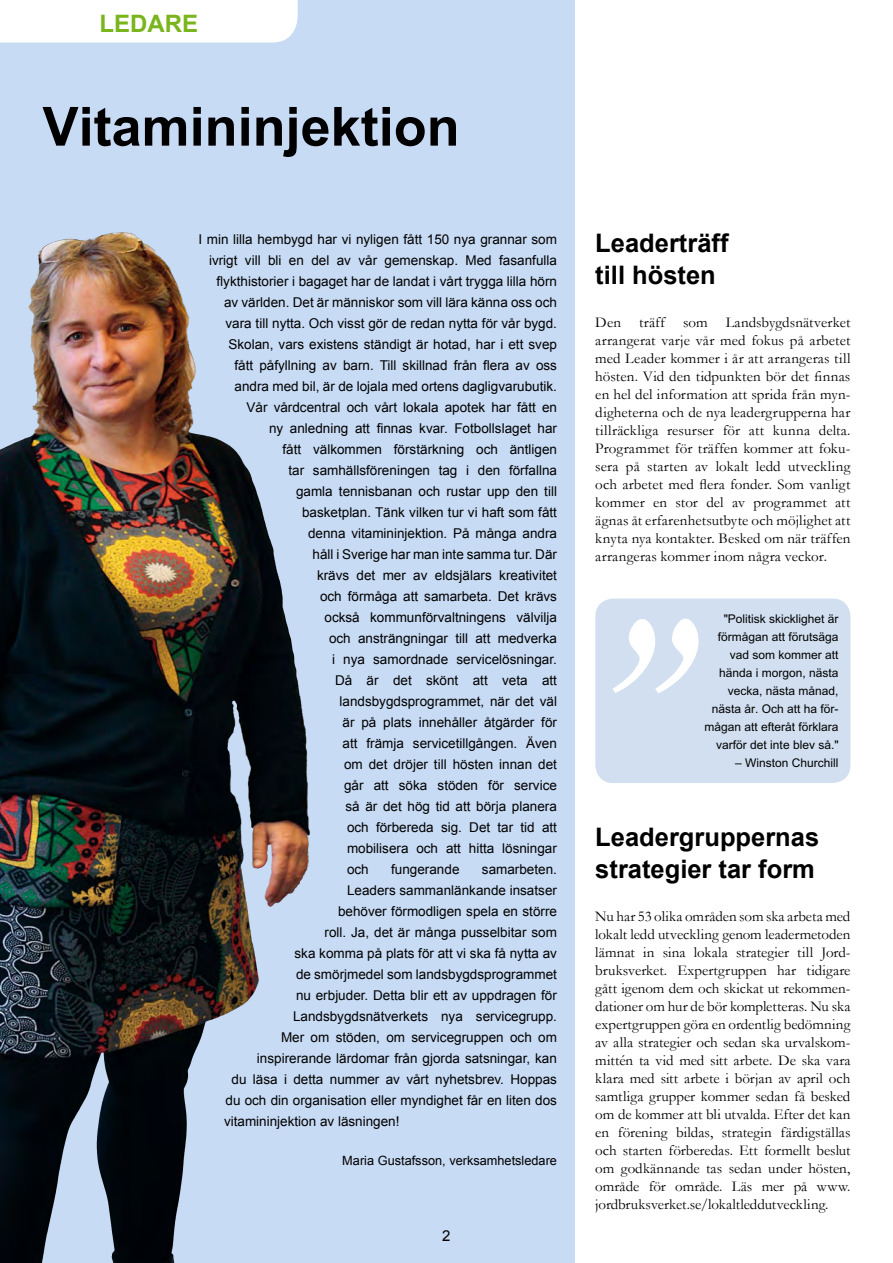
<style>
.page{position:relative;width:893px;height:1263px;background:#fff}
.page>*{position:absolute;margin:0;border:0;box-sizing:border-box;transform-origin:0 0}
.t1{font:700 54px "Arial";color:#000}
.t2{font:700 25.5px/31.5px "Arial";color:#000}
.t3{font:700 24px "Arial";color:#7ab51d}
.t4{font:15px/18px "Garamond";letter-spacing:.005em;color:#000;text-align:justify}
.t5{font:15px "Arial";color:#000}
.t6{font:13.5px "Arial";color:#000}
.t7{font:12.75px "Arial";color:#000}
.t8{font:12px/18px "Arial";color:#000;text-align:right}
</style>
<div class="page">
<div style="left:0;top:0;width:574px;height:1263px;background:#c8dbf4"></div>
<div style="left:0;top:0;width:298px;height:43px;background:#fff"></div>
<img style="left:0;top:232px;width:310px;height:1031px">
<div style="left:595px;top:599px;width:255px;height:184px;background:#d1dff0;border-radius:18px"></div>
<svg style="left:613px;top:619px;width:85px;height:74px"></svg>
<h3 class="t3" style="left:99px;top:7px;width:100px">LEDARE</h3>
<h1 class="t1" style="left:43px;top:96px;width:419px">Vitamininjektion</h1>
<p class="t6" style="left:199px;top:230px;width:360px">I min lilla hembygd har vi nyligen fått 150 nya grannar som</p>
<p class="t6" style="left:209px;top:251px;width:349px">ivrigt vill bli en del av vår gemenskap. Med fasanfulla</p>
<p class="t6" style="left:217px;top:272px;width:342px">flykthistorier i bagaget har de landat i vårt trygga lilla hörn</p>
<p class="t6" style="left:224px;top:293px;width:334px">av världen. Det är människor som vill lära känna oss och</p>
<p class="t6" style="left:226px;top:314px;width:333px">vara till nytta. Och visst gör de redan nytta för vår bygd.</p>
<p class="t6" style="left:229px;top:335px;width:330px">Skolan, vars existens ständigt är hotad, har i ett svep</p>
<p class="t6" style="left:235px;top:356px;width:324px">fått påfyllning av barn. Till skillnad från flera av oss</p>
<p class="t6" style="left:235px;top:377px;width:324px">andra med bil, är de lojala med ortens dagligvarubutik.</p>
<p class="t6" style="left:247px;top:398px;width:312px">Vår vårdcentral och vårt lokala apotek har fått en</p>
<p class="t6" style="left:269px;top:419px;width:289px">ny anledning att finnas kvar. Fotbollslaget har</p>
<p class="t6" style="left:283px;top:440px;width:276px">fått välkommen förstärkning och äntligen</p>
<p class="t6" style="left:289px;top:461px;width:270px">tar samhällsföreningen tag i den förfallna</p>
<p class="t6" style="left:296px;top:482px;width:262px">gamla tennisbanan och rustar upp den till</p>
<p class="t6" style="left:302px;top:503px;width:256px">basketplan. Tänk vilken tur vi haft som fått</p>
<p class="t6" style="left:308px;top:524px;width:250px">denna vitamininjektion. På många andra</p>
<p class="t6" style="left:313px;top:545px;width:246px">håll i Sverige har man inte samma tur. Där</p>
<p class="t6" style="left:317px;top:566px;width:241px">krävs det mer av eldsjälars kreativitet</p>
<p class="t6" style="left:320px;top:587px;width:238px">och förmåga att samarbeta. Det krävs</p>
<p class="t6" style="left:325px;top:608px;width:234px">också kommunförvaltningens välvilja</p>
<p class="t6" style="left:329px;top:629px;width:229px">och ansträngningar till att medverka</p>
<p class="t6" style="left:332px;top:650px;width:226px">i nya samordnade servicelösningar.</p>
<p class="t6" style="left:335px;top:671px;width:223px">Då är det skönt att veta att</p>
<p class="t6" style="left:339px;top:692px;width:219px">landsbygdsprogrammet, när det väl</p>
<p class="t6" style="left:342px;top:713px;width:216px">är på plats innehåller åtgärder för</p>
<p class="t6" style="left:342px;top:734px;width:216px">att främja servicetillgången. Även</p>
<p class="t6" style="left:344px;top:755px;width:214px">om det dröjer till hösten innan det</p>
<p class="t6" style="left:344px;top:776px;width:214px">går att söka stöden för service</p>
<p class="t6" style="left:345px;top:797px;width:213px">så är det hög tid att börja planera</p>
<p class="t6" style="left:347px;top:818px;width:211px">och förbereda sig. Det tar tid att</p>
<p class="t6" style="left:347px;top:839px;width:211px">mobilisera och att hitta lösningar</p>
<p class="t6" style="left:347px;top:860px;width:23px">och</p>
<p class="t6" style="left:391px;top:860px;width:70px">fungerande</p>
<p class="t6" style="left:482px;top:860px;width:77px">samarbeten.</p>
<p class="t6" style="left:347px;top:881px;width:211px">Leaders sammanlänkande insatser</p>
<p class="t6" style="left:338px;top:902px;width:220px">behöver förmodligen spela en större</p>
<p class="t6" style="left:324px;top:923px;width:234px">roll. Ja, det är många pusselbitar som</p>
<p class="t6" style="left:294px;top:944px;width:264px">ska komma på plats för att vi ska få nytta av</p>
<p class="t6" style="left:296px;top:965px;width:262px">de smörjmedel som landsbygdsprogrammet</p>
<p class="t6" style="left:296px;top:986px;width:262px">nu erbjuder. Detta blir ett av uppdragen för</p>
<p class="t6" style="left:293px;top:1007px;width:265px">Landsbygdsnätverkets nya servicegrupp.</p>
<p class="t6" style="left:281px;top:1028px;width:277px">Mer om stöden, om servicegruppen och om</p>
<p class="t6" style="left:257px;top:1049px;width:301px">inspirerande lärdomar från gjorda satsningar, kan</p>
<p class="t6" style="left:231px;top:1070px;width:327px">du läsa i detta nummer av vårt nyhetsbrev. Hoppas</p>
<p class="t6" style="left:225px;top:1091px;width:333px">du och din organisation eller myndighet får en liten dos</p>
<p class="t6" style="left:224px;top:1112px;width:177px">vitamininjektion av läsningen!</p>
<p class="t7" style="left:342px;top:1152px;width:216px">Maria Gustafsson, verksamhetsledare</p>
<p class="t5" style="left:442px;top:1226px;width:10px">2</p>
<h2 class="t2" style="left:595px;top:228px;width:135px">Leaderträff till hösten</h2>
<p class="t4" style="left:595px;top:313px;width:257px">Den träff som Landsbygdsnätverket arrangerat varje vår med fokus på arbetet med Leader kommer i år att arrangeras till hösten. Vid den tidpunkten bör det finnas en hel del information att sprida från myn&shy;digheterna och de nya leadergrupperna har tillräckliga resurser för att kunna delta.<br>Programmet för träffen kommer att foku&shy;sera på starten av lokalt ledd utveckling och arbetet med flera fonder. Som vanligt kommer en stor del av programmet att ägnas åt erfarenhetsutbyte och möjlighet att knyta nya kontakter. Besked om när träffen arrangeras kommer inom några veckor.</p>
<p class="t8" style="left:704px;top:610px;width:136px">"Politisk skicklighet är förmågan att förutsäga vad som kommer att hända i morgon, nästa vecka, nästa månad, nästa år. Och att ha för&shy;mågan att efteråt förklara varför det inte blev så."</p>
<p class="t8" style="left:735px;top:754px;width:105px">– Winston Churchill</p>
<h2 class="t2" style="left:595px;top:822px;width:225px">Leadergruppernas strategier tar form</h2>
<p class="t4" style="left:595px;top:907px;width:257px">Nu har 53 olika områden som ska arbeta med lokalt ledd utveckling genom leadermetoden lämnat in sina lokala strategier till Jord&shy;bruksverket. Expertgruppen har tidigare gått igenom dem och skickat ut rekommen&shy;dationer om hur de bör kompletteras. Nu ska expertgruppen göra en ordentlig bedömning av alla strategier och sedan ska urvalskom&shy;mittén ta vid med sitt arbete. De ska vara klara med sitt arbete i början av april och samtliga grupper kommer sedan få besked om de kommer att bli utvalda. Efter det kan en förening bildas, strategin färdigställas och starten förberedas. Ett formellt beslut om godkännande tas sedan under hösten, område för område. Läs mer på www. jordbruksverket.se/lokaltleddutveckling.</p>
</div>
